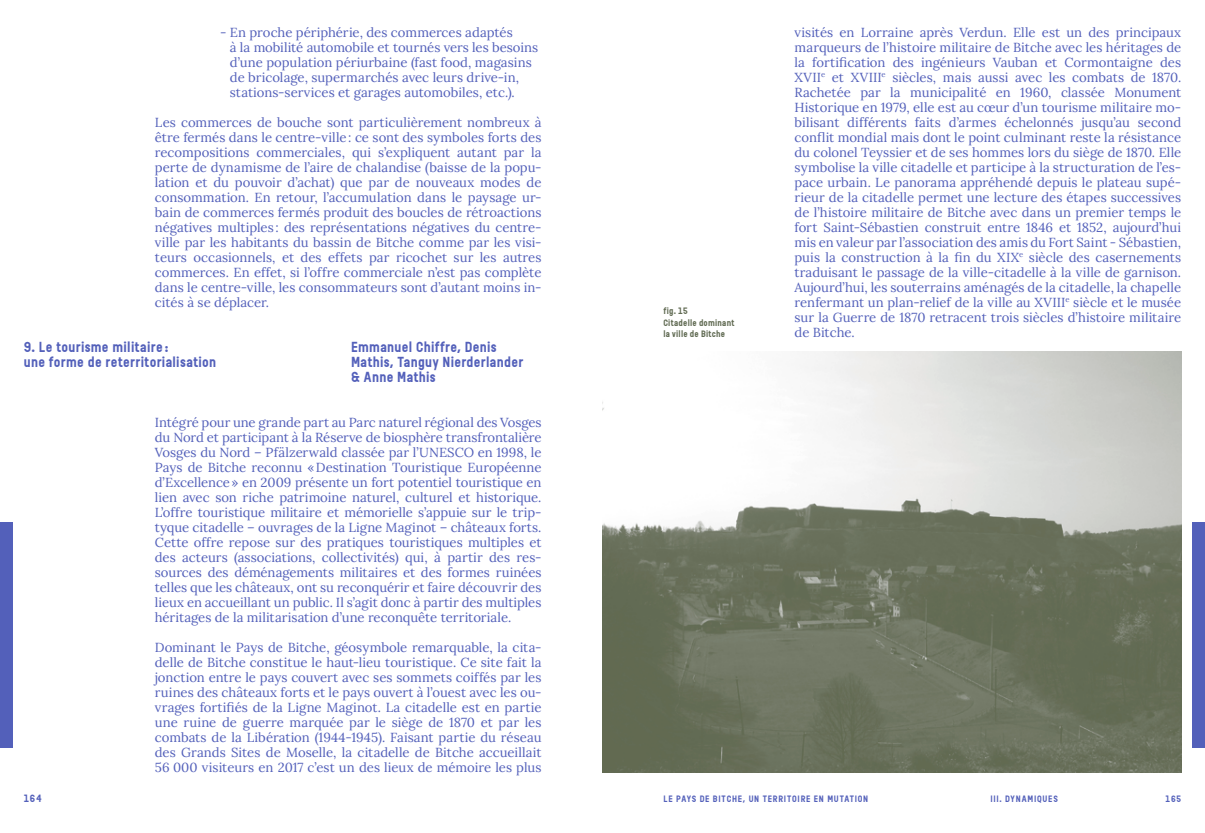
<style>
.page{position:relative;width:1205px;height:833px;background:#fff}
.page>*{position:absolute;margin:0;border:0;box-sizing:border-box;transform-origin:0 0}
.t1{font:700 13.75px/15px "Reglito";letter-spacing:.025em;color:#5360ba}
.t2{font:13.12px/15px "Lora";color:#5360ba;text-align:justify}
.t3{font:700 10px "Reglito";color:#5360ba}
.t4{font:700 8.75px "Reglito";letter-spacing:.085em;color:#5360ba}
.t5{font:700 8.75px/11.2px "Reglito";letter-spacing:.025em;color:#606a52}
</style>
<div class="page">
<div style="left:1192px;top:522px;width:13px;height:225px;background:#5360ba"></div>
<div style="left:0;top:522px;width:12px;height:225px;background:#5360ba"></div>
<img style="left:602px;top:352px;width:579px;height:420px">
<p class="t2" style="left:230px;top:24px;width:310px;text-align:left;text-indent:-10px">- En proche périphérie, des commerces adaptés<br>à la mobilité automobile et tournés vers les besoins d’une population périurbaine (fast food, magasins de bricolage, supermarchés avec leurs drive-in, stations-services et garages automobiles, etc.).</p>
<p class="t2" style="left:155px;top:114px;width:388px">Les commerces de bouche sont particulièrement nombreux à être fermés dans le centre-ville: ce sont des symboles forts des recompositions commerciales, qui s’expliquent autant par la perte de dynamisme de l’aire de chalandise (baisse de la popu&shy;lation et du pouvoir d’achat) que par de nouveaux modes de consommation. En retour, l’accumulation dans le paysage ur&shy;bain de commerces fermés produit des boucles de rétroactions négatives multiples : des représentations négatives du centre&shy;ville par les habitants du bassin de Bitche comme par les visi&shy;teurs occasionnels, et des effets par ricochet sur les autres commerces. En effet, si l’offre commerciale n’est pas complète dans le centre-ville, les consommateurs sont d’autant moins in&shy;cités à se déplacer.</p>
<p class="t1" style="left:24px;top:339px;width:194px">9. Le tourisme militaire :<br>une forme de reterritorialisation</p>
<p class="t1" style="left:351px;top:339px;width:173px">Emmanuel Chiffre, Denis<br>Mathis, Tanguy Nierderlander &amp; Anne Mathis</p>
<p class="t2" style="left:155px;top:414px;width:388px">Intégré pour une grande part au Parc naturel régional des Vosges du Nord et participant à la Réserve de biosphère transfrontalière Vosges du Nord – Pfälzerwald classée par l’UNESCO en 1998, le Pays de Bitche reconnu «Destination Touristique Européenne d’Excellence» en 2009 présente un fort potentiel touristique en lien avec son riche patrimoine naturel, culturel et historique.<br>L’offre touristique militaire et mémorielle s’appuie sur le trip&shy;tyque citadelle – ouvrages de la Ligne Maginot – châteaux forts.<br>Cette offre repose sur des pratiques touristiques multiples et des acteurs (associations, collectivités) qui, à partir des res&shy;sources des déménagements militaires et des formes ruinées telles que les châteaux, ont su reconquérir et faire découvrir des lieux en accueillant un public. Il s’agit donc à partir des multiples héritages de la militarisation d’une reconquête territoriale.</p>
<p class="t2" style="left:155px;top:639px;width:388px">Dominant le Pays de Bitche, géosymbole remarquable, la cita&shy;delle de Bitche constitue le haut-lieu touristique. Ce site fait la jonction entre le pays couvert avec ses sommets coiffés par les ruines des châteaux forts et le pays ouvert à l’ouest avec les ou&shy;vrages fortifiés de la Ligne Maginot. La citadelle est en partie une ruine de guerre marquée par le siège de 1870 et par les combats de la Libération (1944-1945). Faisant partie du réseau des Grands Sites de Moselle, la citadelle de Bitche accueillait 56 000 visiteurs en 2017 c’est un des lieux de mémoire les plus</p>
<p class="t5" style="left:663px;top:305px;width:73px">fig. 15<br>Citadelle dominant la ville de Bitche</p>
<p class="t2" style="left:794px;top:24px;width:388px">visités en Lorraine après Verdun. Elle est un des principaux marqueurs de l’histoire militaire de Bitche avec les héritages de la fortification des ingénieurs Vauban et Cormontaigne des XVII<sup>e</sup> et XVIII<sup>e</sup> siècles, mais aussi avec les combats de 1870.<br>Rachetée par la municipalité en 1960, classée Monument Historique en 1979, elle est au cœur d’un tourisme militaire mo&shy;bilisant différents faits d’armes échelonnés jusqu’au second conflit mondial mais dont le point culminant reste la résistance du colonel Teyssier et de ses hommes lors du siège de 1870. Elle symbolise la ville citadelle et participe à la structuration de l’es&shy;pace urbain. Le panorama appréhendé depuis le plateau supé&shy;rieur de la citadelle permet une lecture des étapes successives de l’histoire militaire de Bitche avec dans un premier temps le fort Saint-Sébastien construit entre 1846 et 1852, aujourd’hui mis en valeur par l’association des amis du Fort Saint - Sébastien, puis la construction à la fin du XIX<sup>e</sup> siècle des casernements traduisant le passage de la ville-citadelle à la ville de garnison.<br>Aujourd’hui, les souterrains aménagés de la citadelle, la chapelle renfermant un plan-relief de la ville au XVIII<sup>e</sup> siècle et le musée sur la Guerre de 1870 retracent trois siècles d’histoire militaire de Bitche.</p>
<p class="t3" style="left:24px;top:792px;width:20px">164</p>
<p class="t4" style="left:663px;top:793px;width:206px">LE PAYS DE BITCHE, UN TERRITOIRE EN MUTATION</p>
<p class="t4" style="left:990px;top:793px;width:69px">III. DYNAMIQUES</p>
<p class="t4" style="left:1165px;top:793px;width:17px">165</p>
</div>
